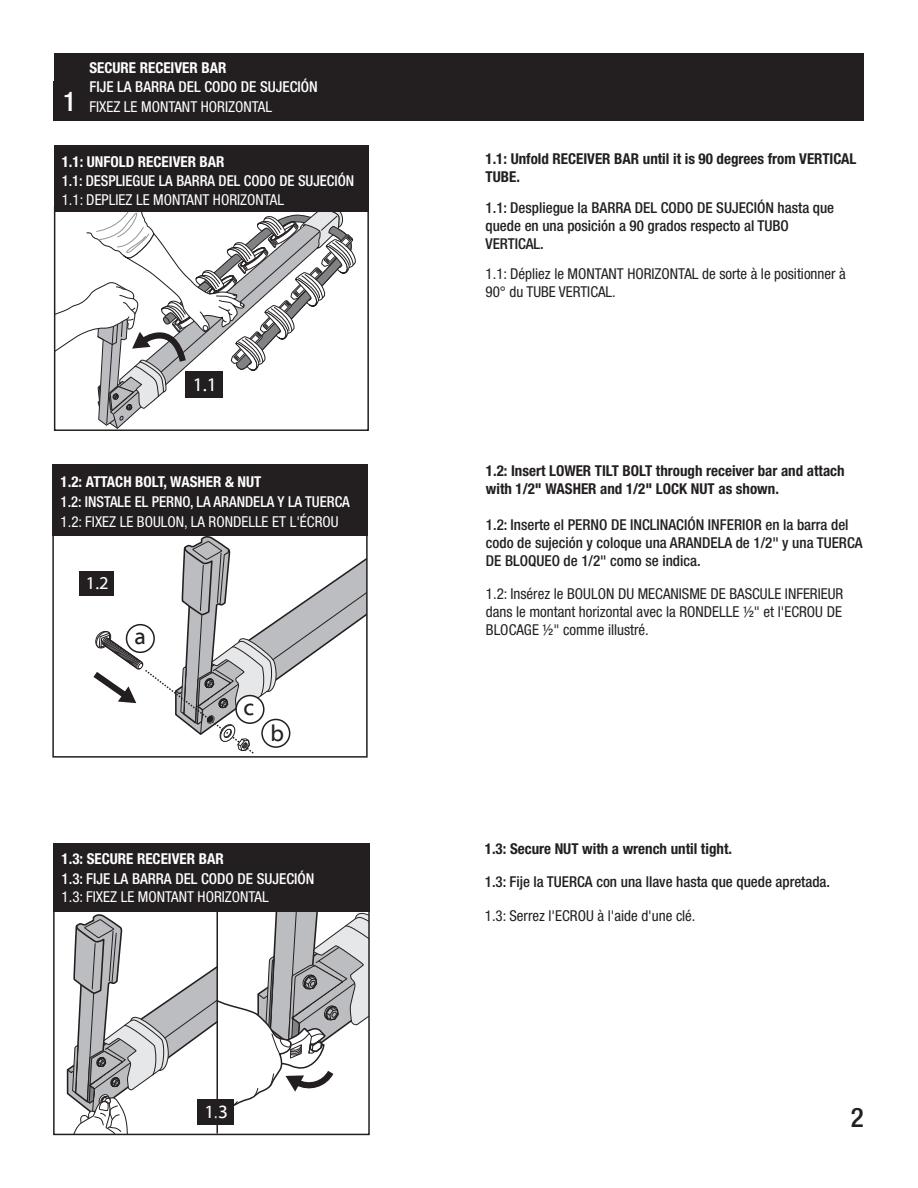
<style>
.page{position:relative;width:918px;height:1188px;background:#fff}
.page>*{position:absolute;margin:0;border:0;box-sizing:border-box;transform-origin:0 0}
.t1{font:500 condensed 27px "Helvetica Neue LT Std";color:#231f20}
.t2{font:500 condensed 27px "Helvetica Neue LT Std";color:#fff}
.t3{font:22.95px "Myriad Web Pro";color:#231f20}
.t4{font:19.2px "Myriad Web Pro";color:#fff}
.t5{font:18.6px "Myriad Web Pro";color:#fff}
.t6{font:17.85px "Myriad Web Pro";color:#fff}
.t7{font:500 condensed 15px/18px "Helvetica Neue LT Std";color:#231f20}
.t8{font:condensed 15px/18px "Helvetica Neue LT Std";color:#231f20}
.t9{font:700 condensed 15px/18px "Helvetica Neue LT Std";color:#231f20}
.t10{font:500 condensed 15px "Helvetica Neue LT Std";color:#fff}
.t11{font:condensed 15px "Helvetica Neue LT Std";color:#fff}
.t12{font:700 condensed 15px "Helvetica Neue LT Std";color:#fff}
</style>
<div class="page">
<div style="left:52px;top:464px;width:316px;height:72px;background:#231f20"></div>
<svg style="left:57px;top:212px;width:299px;height:216px"></svg>
<div style="left:54px;top:206px;width:315px;height:225px;border:2px solid #231f20"></div>
<svg style="left:87px;top:536px;width:278px;height:218px"></svg>
<div style="left:52px;top:533px;width:316px;height:225px;border:2px solid #231f20"></div>
<svg style="left:66px;top:913px;width:301px;height:219px"></svg>
<hr style="left:216px;top:910px;width:2px;height:224px;background:#231f20">
<div style="left:186px;top:371px;width:37px;height:26px;background:#231f20"></div>
<div style="left:80px;top:571px;width:34px;height:24px;background:#231f20"></div>
<div style="left:54px;top:53px;width:809px;height:68px;background:#231f20"></div>
<div style="left:54px;top:146px;width:315px;height:66px;background:#231f20"></div>
<div style="left:53px;top:843px;width:317px;height:68px;background:#231f20"></div>
<div style="left:53px;top:910px;width:317px;height:225px;border:2px solid #231f20"></div>
<h1 class="t2" style="left:63px;top:86px;width:14px">1</h1>
<p class="t12" style="left:90px;top:59px;width:138px">SECURE RECEIVER BAR</p>
<p class="t10" style="left:90px;top:78px;width:230px">FIJE LA BARRA DEL CODO DE SUJECIÓN</p>
<p class="t11" style="left:90px;top:98px;width:184px">FIXEZ LE MONTANT HORIZONTAL</p>
<p class="t12" style="left:62px;top:153px;width:164px">1.1: UNFOLD RECEIVER BAR</p>
<p class="t10" style="left:62px;top:172px;width:294px">1.1: DESPLIEGUE LA BARRA DEL CODO DE SUJECIÓN</p>
<p class="t11" style="left:62px;top:191px;width:224px">1.1: DEPLIEZ LE MONTANT HORIZONTAL</p>
<p class="t4" style="left:193px;top:374px;width:26px">1.1</p>
<p class="t9" style="left:486px;top:149px;width:373px">1.1: Unfold RECEIVER BAR until it is 90 degrees from VERTICAL<br>TUBE.</p>
<p class="t7" style="left:486px;top:198px;width:350px">1.1: Despliegue la BARRA DEL CODO DE SUJECIÓN hasta que quede en una posición a 90 grados respecto al TUBO<br>VERTICAL.</p>
<p class="t8" style="left:486px;top:265px;width:362px">1.1: Dépliez le MONTANT HORIZONTAL de sorte à le positionner à<br>90° du TUBE VERTICAL.</p>
<p class="t12" style="left:61px;top:473px;width:202px">1.2: ATTACH BOLT, WASHER &amp; NUT</p>
<p class="t9" style="left:486px;top:461px;width:360px">1.2: Insert LOWER TILT BOLT through receiver bar and attach with 1/2" WASHER and 1/2" LOCK NUT as shown.</p>
<p class="t10" style="left:61px;top:493px;width:291px">1.2: INSTALE EL PERNO, LA ARANDELA Y LA TUERCA</p>
<p class="t11" style="left:61px;top:513px;width:279px">1.2: FIXEZ LE BOULON, LA RONDELLE ET L'ÉCROU</p>
<p class="t6" style="left:86px;top:574px;width:24px">1.2</p>
<h2 class="t3" style="left:135px;top:624px;width:13px">a</h2>
<h2 class="t3" style="left:244px;top:695px;width:12px">c</h2>
<h2 class="t3" style="left:271px;top:721px;width:15px">b</h2>
<p class="t12" style="left:62px;top:849px;width:164px">1.3: SECURE RECEIVER BAR</p>
<p class="t7" style="left:486px;top:515px;width:378px">1.2: Inserte el PERNO DE INCLINACIÓN INFERIOR en la barra del codo de sujeción y coloque una ARANDELA de 1/2" y una TUERCA<br>DE BLOQUEO de 1/2" como se indica.</p>
<p class="t8" style="left:486px;top:585px;width:359px;text-align:justify">1.2: Insérez le BOULON DU MECANISME DE BASCULE INFERIEUR dans le montant horizontal avec la RONDELLE ½" et l'ECROU DE BLOCAGE ½" comme illustré.</p>
<p class="t9" style="left:485px;top:839px;width:249px">1.3: Secure NUT with a wrench until tight.</p>
<p class="t10" style="left:62px;top:869px;width:254px">1.3: FIJE LA BARRA DEL CODO DE SUJECIÓN</p>
<p class="t7" style="left:485px;top:872px;width:347px">1.3: Fije la TUERCA con una llave hasta que quede apretada.</p>
<p class="t11" style="left:62px;top:888px;width:209px">1.3: FIXEZ LE MONTANT HORIZONTAL</p>
<p class="t5" style="left:204px;top:1102px;width:25px">1.3</p>
<p class="t8" style="left:485px;top:906px;width:212px">1.3: Serrez l'ECROU à l'aide d'une clé.</p>
<h1 class="t1" style="left:851px;top:1102px;width:14px">2</h1>
</div>
